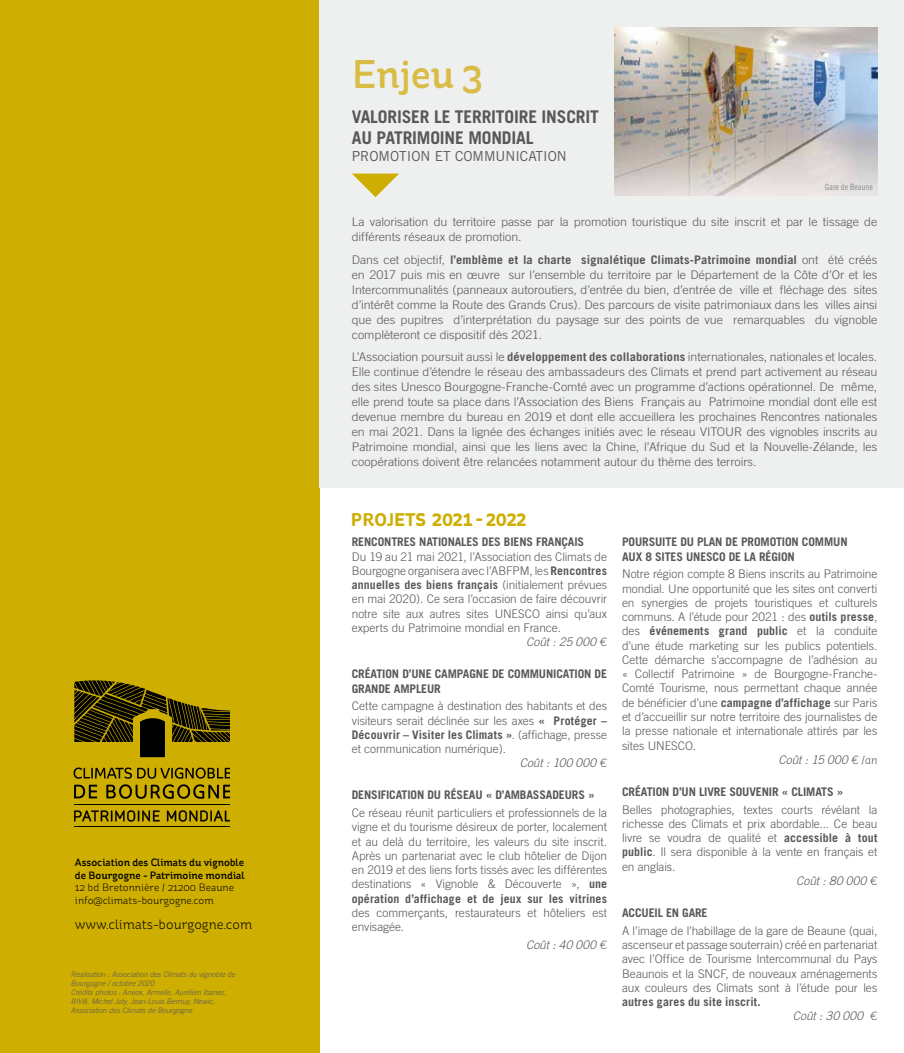
<style>
.page{position:relative;width:904px;height:1053px;background:#fff}
.page>*{position:absolute;margin:0;border:0;box-sizing:border-box;transform-origin:0 0}
.t1{font:500 40px "St Ryde";letter-spacing:-.01em;color:#d8bc45}
.t2{font:700 18.38px "St Ryde";letter-spacing:-.01em;color:#ceae00}
.t3{font:700 17.5px/21px "Trade Gothic";letter-spacing:-.01em;color:#58585a}
.t4{font:300 13.75px "St Ryde";color:#000}
.t5{font:13.75px "Trade Gothic";color:#58585a}
.t6{font:300 11.88px/14.2px "Trade Gothic";letter-spacing:-.005em;color:#585759;text-align:justify}
.t7{font:300 11.88px/15px "Trade Gothic";letter-spacing:-.005em;color:#58585a;text-align:justify;scale:1.05 1}
.t8{font:700 11.88px/14.2px "Trade Gothic";letter-spacing:-.01em;color:#585759}
.t9{font:700 11.88px "Trade Gothic";letter-spacing:.01em;color:#585759}
.t10{font:italic 300 11.88px "Trade Gothic";letter-spacing:.005em;color:#585759}
.t11{font:700 11.88px "Trade Gothic";letter-spacing:.02em;color:#585759}
.t12{font:500 10.62px/12.5px "St Ryde";color:#000}
.t13{font:300 10.62px/12.5px "St Ryde";color:#000}
.t14{font:8.75px "Trade Gothic Cond Eighteen";color:#908b8c}
.t15{font:italic 300 7.5px/9px "Trade Gothic";color:#585759}
.t16{font:italic 300 7.5px/9px "Trade Gothic";color:#58585a}
.s1{font-weight:700}
.s2{font-weight:300}
.s3{font-family:"St Ryde"}
</style>
<div class="page">
<div style="left:0;top:0;width:319px;height:1052px;background:#ceae00"></div>
<svg style="left:74px;top:810px;width:86px;height:11px"></svg>
<svg style="left:167px;top:810px;width:62px;height:11px"></svg>
<svg style="left:74px;top:767px;width:155px;height:11px"></svg>
<svg style="left:74px;top:784px;width:23px;height:14px"></svg>
<svg style="left:106px;top:784px;width:123px;height:14px"></svg>
<hr style="left:74px;top:804px;width:155px;height:1px;background:#000">
<hr style="left:74px;top:826px;width:155px;height:1px;background:#000">
<svg style="left:74px;top:680px;width:155px;height:77px"></svg>
<div style="left:319px;top:0;width:585px;height:488px;background:#eeefef"></div>
<svg style="left:352px;top:173px;width:47px;height:24px"></svg>
<img style="left:614px;top:27px;width:263px;height:168px">
<p class="t12" style="left:75px;top:856px;width:171px">Association des Climats du vignoble de Bourgogne - Patrimoine mondial</p>
<p class="t13" style="left:75px;top:881px;width:161px">12 bd Bretonnière / 21200 Beaune info@climats-bourgogne.com</p>
<p class="t4" style="left:75px;top:915px;width:179px">www.climats-bourgogne.com</p>
<p class="t16" style="left:71px;top:970px;width:166px">Réalisation : Association des Climats du vignoble de<br>Bourgogne / octobre 2020</p>
<p class="t15" style="left:71px;top:988px;width:157px">Crédits photos : Aneox, Armelle, Aurélien Ibanez,<br>BIVB, Michel Joly, Jean-Louis Bernuy, Newic,<br>Association des Climats de Bourgogne</p>
<h1 class="t1" style="left:352px;top:51px;width:133px">Enjeu 3</h1>
<h3 class="t3" style="left:352px;top:106px;width:248px">VALORISER LE TERRITOIRE INSCRIT<br>AU PATRIMOINE MONDIAL</h3>
<p class="t5" style="left:352px;top:147px;width:216px">PROMOTION ET COMMUNICATION</p>
<p class="t14" style="left:824px;top:181px;width:50px">Gare de Beaune</p>
<p class="t7" style="left:352px;top:214px;width:502px">La valorisation du territoire passe par la promotion touristique du site inscrit et par le tissage de différents réseaux de promotion.</p>
<p class="t7" style="left:352px;top:252px;width:502px">Dans cet objectif, <span class="s1">l’emblème et la charte signalétique Climats-Patrimoine mondial</span> ont été créés en 2017 puis mis en œuvre sur l’ensemble du territoire par le Département de la Côte d’Or et les Intercommunalités (panneaux autoroutiers, d’entrée du bien, d’entrée de ville et fléchage des sites d’intérêt comme la Route des Grands Crus). Des parcours de visite patrimoniaux dans les villes ainsi que des pupitres d’interprétation du paysage sur des points de vue remarquables du vignoble complèteront ce dispositif dès 2021.</p>
<p class="t7" style="left:352px;top:349px;width:502px">L’Association poursuit aussi le <span class="s1">développement des collaborations</span> internationales, nationales et locales.<br>Elle continue d’étendre le réseau des ambassadeurs des Climats et prend part activement au réseau des sites Unesco Bourgogne-Franche-Comté avec un programme d’actions opérationnel. De même, elle prend toute sa place dans l’Association des Biens Français au Patrimoine mondial dont elle est devenue membre du bureau en 2019 et dont elle accueillera les prochaines Rencontres nationales en mai 2021. Dans la lignée des échanges initiés avec le réseau VITOUR des vignobles inscrits au Patrimoine mondial, ainsi que les liens avec la Chine, l’Afrique du Sud et la Nouvelle-Zélande, les coopérations doivent être relancées notamment autour du thème des terroirs.</p>
<h2 class="t2" style="left:351px;top:509px;width:177px">PROJETS 2021 - 2022</h2>
<p class="t8" style="left:352px;top:535px;width:234px">RENCONTRES NATIONALES DES BIENS FRANÇAIS</p>
<p class="t6" style="left:352px;top:549px;width:257px">Du 19 au 21 mai 2021, l’Association des Climats de</p>
<p class="t6" style="left:352px;top:563px;width:257px">Bourgogne organisera avec l’ABFPM, les <span class="s1">Rencontres</span></p>
<p class="t9" style="left:352px;top:577px;width:257px">annuelles des biens français <span class="s2">(initialement prévues</span></p>
<p class="t6" style="left:352px;top:592px;width:257px">en mai 2020). Ce sera l’occasion de faire découvrir</p>
<p class="t6" style="left:352px;top:606px;width:257px">notre site aux autres sites UNESCO ainsi qu’aux</p>
<p class="t6" style="left:352px;top:620px;width:211px">experts du Patrimoine mondial en France.</p>
<p class="t10" style="left:526px;top:635px;width:82px">Coût : 25 000 <span class="s3">€</span></p>
<p class="t8" style="left:352px;top:666px;width:257px">CRÉATION D’UNE CAMPAGNE DE COMMUNICATION DE<br>GRANDE AMPLEUR</p>
<p class="t6" style="left:352px;top:698px;width:257px">Cette campagne à destination des habitants et des</p>
<p class="t6" style="left:352px;top:713px;width:257px">visiteurs serait déclinée sur les axes <span class="s1">« Protéger –</span></p>
<p class="t9" style="left:352px;top:727px;width:257px">Découvrir – Visiter les Climats »<span class="s2">. (affichage, presse</span></p>
<p class="t6" style="left:352px;top:741px;width:156px">et communication numérique).</p>
<p class="t10" style="left:520px;top:756px;width:89px">Coût : 100 000 <span class="s3">€</span></p>
<p class="t8" style="left:352px;top:787px;width:244px">DENSIFICATION DU RÉSEAU « D’AMBASSADEURS »</p>
<p class="t6" style="left:352px;top:805px;width:257px">Ce réseau réunit particuliers et professionnels de la vigne et du tourisme désireux de porter, localement et au delà du territoire, les valeurs du site inscrit.<br>Après un partenariat avec le club hôtelier de Dijon en 2019 et des liens forts tissés avec les différentes destinations « Vignoble &amp; Découverte », <span class="s1">une opération d’affichage et de jeux sur les vitrines</span></p>
<p class="t6" style="left:352px;top:905px;width:257px">des commerçants, restaurateurs et hôteliers est envisagée.</p>
<p class="t10" style="left:526px;top:937px;width:82px">Coût : 40 000 <span class="s3">€</span></p>
<p class="t8" style="left:622px;top:534px;width:227px">POURSUITE DU PLAN DE PROMOTION COMMUN<br>AUX 8 SITES UNESCO DE LA RÉGION</p>
<p class="t6" style="left:622px;top:567px;width:257px">Notre région compte 8 Biens inscrits au Patrimoine</p>
<p class="t6" style="left:622px;top:581px;width:257px">mondial. Une opportunité que les sites ont converti</p>
<p class="t6" style="left:622px;top:595px;width:257px">en synergies de projets touristiques et culturels</p>
<p class="t6" style="left:622px;top:609px;width:257px">communs. A l’étude pour 2021 : des <span class="s1">outils presse</span>,</p>
<p class="t9" style="left:622px;top:624px;width:257px"><span class="s2">des</span> événements grand public <span class="s2">et la conduite</span></p>
<p class="t6" style="left:622px;top:638px;width:257px">d’une étude marketing sur les publics potentiels.</p>
<p class="t6" style="left:622px;top:652px;width:257px">Cette démarche s’accompagne de l’adhésion au</p>
<p class="t6" style="left:622px;top:666px;width:257px">« Collectif Patrimoine » de Bourgogne-Franche-</p>
<p class="t6" style="left:622px;top:681px;width:257px">Comté Tourisme, nous permettant chaque année</p>
<p class="t6" style="left:622px;top:695px;width:257px">de bénéficier d’une <span class="s1">campagne d’affichage</span> sur Paris</p>
<p class="t6" style="left:622px;top:709px;width:257px">et d’accueillir sur notre territoire des journalistes de</p>
<p class="t6" style="left:622px;top:723px;width:257px">la presse nationale et internationale attirés par les</p>
<p class="t6" style="left:622px;top:738px;width:76px">sites UNESCO.</p>
<p class="t10" style="left:778px;top:752px;width:100px">Coût : 15 000 <span class="s3">€ /an</span></p>
<p class="t8" style="left:622px;top:784px;width:223px">CRÉATION D’UN LIVRE SOUVENIR « CLIMATS »</p>
<p class="t6" style="left:622px;top:802px;width:257px">Belles photographies, textes courts révélant la</p>
<p class="t6" style="left:622px;top:816px;width:257px">richesse des Climats et prix abordable... Ce beau</p>
<p class="t6" style="left:622px;top:830px;width:257px">livre se voudra de qualité et <span class="s1">accessible à tout</span></p>
<p class="t6" style="left:622px;top:844px;width:257px"><span class="s1">public</span>. Il sera disponible à la vente en français et</p>
<p class="t6" style="left:622px;top:859px;width:55px">en anglais.</p>
<p class="t10" style="left:796px;top:873px;width:83px">Coût : 80 000 <span class="s3">€</span></p>
<p class="t8" style="left:622px;top:905px;width:87px">ACCUEIL EN GARE</p>
<p class="t6" style="left:622px;top:923px;width:257px">A l’image de l’habillage de la gare de Beaune (quai, ascenseur et passage souterrain) créé en partenariat avec l’Office de Tourisme Intercommunal du Pays Beaunois et la SNCF, de nouveaux aménagements aux couleurs des Climats sont à l’étude pour les</p>
<p class="t11" style="left:622px;top:994px;width:140px">autres gares du site inscrit.</p>
<p class="t10" style="left:793px;top:1008px;width:86px">Coût : 30 000 <span class="s3">€</span></p>
</div>
